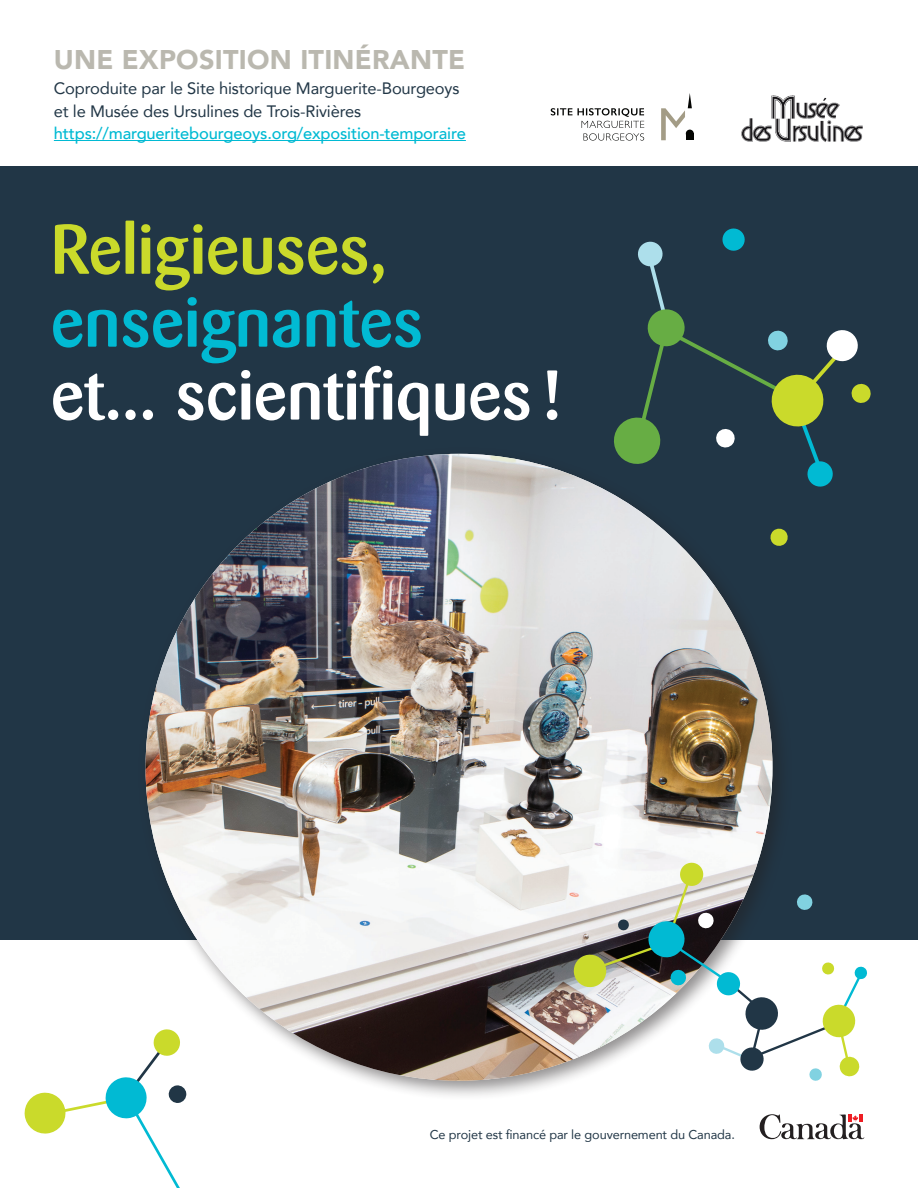
<style>
.page{position:relative;width:918px;height:1188px;background:#fff}
.page>*{position:absolute;margin:0;border:0;box-sizing:border-box;transform-origin:0 0}
.t1{font:500 69.6px "Barmeno";color:#fff}
.t2{font:500 69.6px "Barmeno";color:#cada2b}
.t3{font:500 69.6px "Barmeno";color:#01bad3}
.t4{font:900 27px "Avenir";letter-spacing:.01em;color:#bab8af}
.t5{font:16.5px/22.5px "Avenir";letter-spacing:-.01em;color:#213646}
.t6{font:500 16.5px "Avenir";letter-spacing:-.01em;color:#01bad3}
.t7{font:12.75px "Avenir";letter-spacing:-.01em;color:#213646}
</style>
<div class="page">
<div style="left:0;top:166px;width:918px;height:774px;background:#213646"></div>
<svg style="left:614px;top:228px;width:257px;height:259px"></svg>
<hr style="left:54px;top:140px;width:412px;height:1px;background:#01bad3">
<div style="left:138px;top:446px;width:655px;height:655px;background:#231f20;opacity:.5"></div>
<img style="left:146px;top:454px;width:626px;height:627px;border-radius:313px">
<img style="left:741px;top:95px;width:122px;height:47px">
<svg style="left:551px;top:108px;width:93px;height:33px"></svg>
<div style="left:686px;top:134px;width:8px;height:6px;background:#040503"></div>
<div style="left:686px;top:130px;width:8px;height:8px;background:#040503;border-radius:50%"></div>
<svg style="left:661px;top:93px;width:31px;height:47px"></svg>
<svg style="left:760px;top:1114px;width:104px;height:25px"></svg>
<svg style="left:571px;top:861px;width:296px;height:221px"></svg>
<svg style="left:24px;top:1029px;width:163px;height:159px"></svg>
<h2 class="t4" style="left:54px;top:36px;width:413px">UNE EXPOSITION ITINÉRANTE</h2>
<p class="t5" style="left:54px;top:77px;width:407px">Coproduite par le Site historique Marguerite-Bourgeoys et le Musée des Ursulines de Trois-Rivières</p>
<p class="t6" style="left:54px;top:119px;width:414px">https://margueritebourgeoys.org/exposition-temporaire</p>
<h1 class="t2" style="left:51px;top:209px;width:338px">Religieuses,</h1>
<h1 class="t3" style="left:51px;top:281px;width:374px">enseignantes</h1>
<h1 class="t1" style="left:51px;top:354px;width:512px">et... scientifiques !</h1>
<p class="t7" style="left:430px;top:1124px;width:307px">Ce projet est financé par le gouvernement du Canada.</p>
</div>
